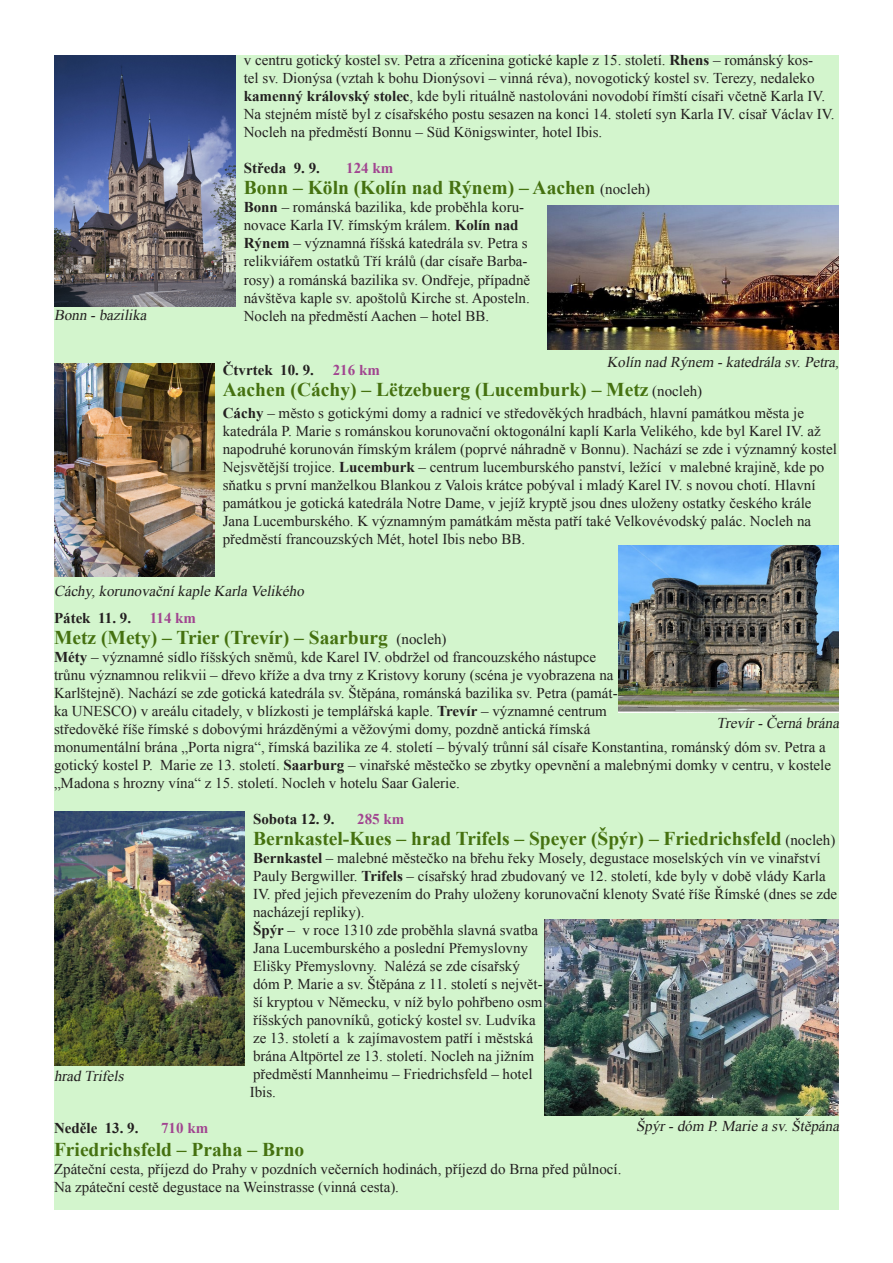
<style>
.page{position:relative;width:893px;height:1263px;background:#fff}
.page>*{position:absolute;margin:0;border:0;box-sizing:border-box;transform-origin:0 0}
.t1{font:700 19.5px "Times New Roman";color:#457110}
.t2{font:15px/18px "Times New Roman";color:#231f20}
.t3{font:italic 15px "Times New Roman";color:#231f20}
.t4{font:700 15px "Times New Roman";color:#231f20}
.t5{font:700 15px "Times New Roman";color:#a14590}
.s1{font-weight:700}
.s2{font-weight:400;font-size:15px;color:#231f20}
.s3{color:#a14590}
</style>
<div class="page">
<div style="left:54px;top:55px;width:785px;height:1155px;background:#d3f5cd"></div>
<img style="left:54px;top:811px;width:190px;height:254px">
<img style="left:544px;top:919px;width:295px;height:196px">
<img style="left:619px;top:546px;width:220px;height:166px">
<img style="left:54px;top:55px;width:181px;height:251px">
<img style="left:54px;top:363px;width:160px;height:214px">
<img style="left:548px;top:205px;width:291px;height:144px">
<p class="t3" style="left:54px;top:305px;width:97px">Bonn -bazilika</p>
<p class="t2" style="left:244px;top:51px;width:592px">v centru gotický kostel sv. Petra a zřícenina gotické kaple z 15. století. <span class="s1">Rhens</span> – románský kos-<br>tel sv. Dionýsa (vztah k bohu Dionýsovi – vinná réva), novogotický kostel sv. Terezy, nedaleko <span class="s1">kamenný královský stolec</span>, kde byli rituálně nastolováni novodobí římští císaři včetně Karla IV.<br>Na stejném místě byl z císařského postu sesazen na konci 14. století syn Karla IV. císař Václav IV.<br>Nocleh na předměstí Bonnu – Süd Königswinter, hotel Ibis.</p>
<p class="t4" style="left:244px;top:158px;width:78px">Středa 9. 9.</p>
<p class="t5" style="left:346px;top:158px;width:49px">124 km</p>
<p class="t1" style="left:244px;top:174px;width:408px">Bonn – Köln (Kolín nad Rýnem) – Aachen <span class="s2">(nocleh)</span></p>
<p class="t2" style="left:244px;top:198px;width:288px"><span class="s1">Bonn</span> – románská bazilika, kde proběhla koru&shy;novace Karla IV. římským králem. <span class="s1">Kolín nad Rýnem</span> – významná říšská katedrála sv. Petra s relikviářem ostatků Tří králů (dar císaře Barba&shy;rosy) a románská bazilika sv. Ondřeje, případně návštěva kaple sv. apoštolů Kirche st. Aposteln.<br>Nocleh na předměstí Aachen – hotel BB.</p>
<p class="t4" style="left:223px;top:359px;width:93px">Čtvrtek 10. 9.</p>
<p class="t5" style="left:333px;top:359px;width:49px">216 km</p>
<p class="t1" style="left:223px;top:375px;width:481px">Aachen (Cáchy) – Lëtzebuerg (Lucemburk) – Metz <span class="s2">(nocleh)</span></p>
<p class="t2" style="left:223px;top:403px;width:616px"><span class="s1">Cáchy</span> – město s gotickými domy a radnicí ve středověkých hradbách, hlavní památkou města je katedrála P. Marie s románskou korunovační oktogonální kaplí Karla Velikého, kde byl Karel IV. až napodruhé korunován římským králem (poprvé náhradně v Bonnu). Nachází se zde i významný kostel Nejsvětější trojice. <span class="s1">Lucemburk</span> – centrum lucemburského panství, ležící v malebné krajině, kde po sňatku s první manželkou Blankou z Valois krátce pobýval i mladý Karel IV. s novou chotí. Hlavní památkou je gotická katedrála Notre Dame, v jejíž kryptě jsou dnes uloženy ostatky českého krále Jana Lucemburského. K významným památkám města patří také Velkovévodský palác. Nocleh na předměstí francouzských Mét, hotel Ibis nebo BB.</p>
<p class="t3" style="left:607px;top:352px;width:237px">Kolín nad Rýnem -katedrála sv.Petra,</p>
<p class="t3" style="left:54px;top:581px;width:255px">Cáchy,korunovačníkaple Karla Velikého</p>
<p class="t4" style="left:54px;top:608px;width:144px">Pátek 11. 9. <span class="s3">114 km</span></p>
<p class="t1" style="left:54px;top:624px;width:394px">Metz (Mety) – Trier (Trevír) – Saarburg <span class="s2">(nocleh)</span></p>
<p class="t2" style="left:54px;top:648px;width:778px"><span class="s1">Méty</span> – významné sídlo říšských sněmů, kde Karel IV. obdržel od francouzského nástupce<br>trůnu významnou relikvii – dřevo kříže a dva trny z Kristovy koruny (scéna je vyobrazena na<br>Karlštejně). Nachází se zde gotická katedrála sv. Štěpána, románská bazilika sv. Petra (památ-<br>ka UNESCO) v areálu citadely, v blízkosti je templářská kaple. <span class="s1">Trevír</span> – významné centrum<br>středověké říše římské s dobovými hrázděnými a věžovými domy, pozdně antická římská<br>monumentální brána „Porta nigra“, římská bazilika ze 4. století – bývalý trůnní sál císaře Konstantina, románský dóm sv. Petra a gotický kostel P. Marie ze 13. století. <span class="s1">Saarburg</span> – vinařské městečko se zbytky opevnění a malebnými domky v centru, v kostele „Madona s hrozny vína“ z 15. století. Nocleh v hotelu Saar Galerie.</p>
<p class="t4" style="left:253px;top:809px;width:83px">Sobota 12. 9.</p>
<p class="t5" style="left:357px;top:809px;width:49px">285 km</p>
<p class="t1" style="left:253px;top:825px;width:584px">Bernkastel-Kues – hrad Trifels – Speyer (Špýr) – Friedrichsfeld <span class="s2">(nocleh)</span></p>
<p class="t2" style="left:253px;top:849px;width:586px"><span class="s1">Bernkastel</span> – malebné městečko na břehu řeky Mosely, degustace moselských vín ve vinařství Pauly Bergwiller. <span class="s1">Trifels</span> – císařský hrad zbudovaný ve 12. století, kde byly v době vlády Karla IV. před jejich převezením do Prahy uloženy korunovační klenoty Svaté říše Římské (dnes se zde nacházejí repliky).</p>
<p class="t2" style="left:250px;top:921px;width:294px"><span class="s1">Špýr</span> – v roce 1310 zde proběhla slavná svatba Jana Lucemburského a poslední Přemyslovny Elišky Přemyslovny. Nalézá se zde císařský dóm P. Marie a sv. Štěpána z 11. století s největ&shy;ší kryptou v Německu, v níž bylo pohřbeno osm říšských panovníků, gotický kostel sv. Ludvíka ze 13. století a k zajímavostem patří i městská brána Altpörtel ze 13. století. Nocleh na jižním předměstí Mannheimu – Friedrichsfeld – hotel Ibis.</p>
<p class="t4" style="left:54px;top:1118px;width:86px">Neděle 13. 9.</p>
<p class="t5" style="left:161px;top:1118px;width:49px">710 km</p>
<p class="t1" style="left:54px;top:1136px;width:252px">Friedrichsfeld – Praha – Brno</p>
<p class="t2" style="left:54px;top:1159px;width:569px">Zpáteční cesta, příjezd do Prahy v pozdních večerních hodinách, příjezd do Brna před půlnocí.</p>
<p class="t2" style="left:54px;top:1177px;width:347px">Na zpáteční cestě degustace na Weinstrasse (vinná cesta).</p>
<p class="t3" style="left:717px;top:713px;width:127px">Trevír-Černá brána</p>
<p class="t3" style="left:54px;top:1065px;width:75px">hrad Trifels</p>
<p class="t3" style="left:636px;top:1116px;width:208px">Špýr-dóm P.Marie a sv.Štěpána</p>
</div>
